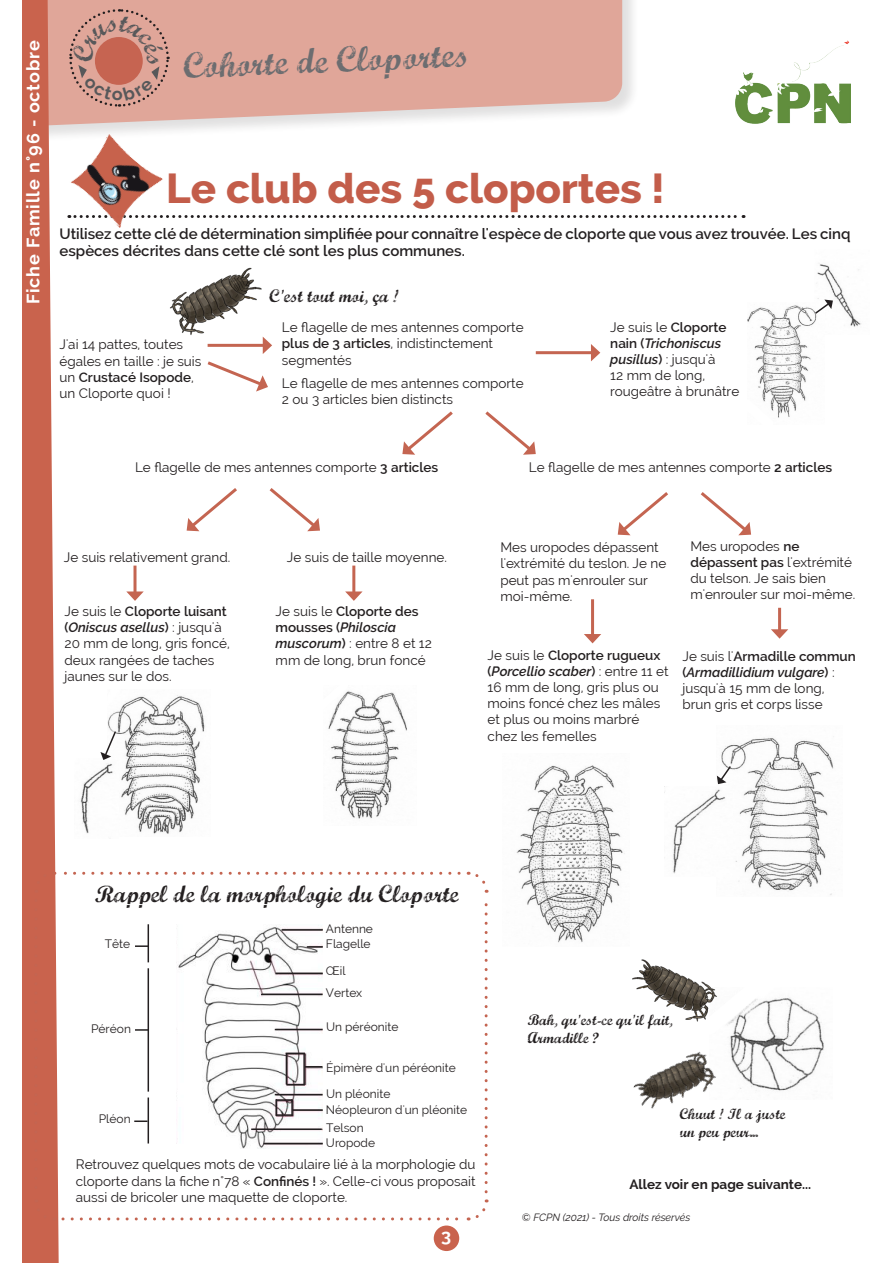
<style>
.page{position:relative;width:893px;height:1263px;background:#fff}
.page>*{position:absolute;margin:0;border:0;box-sizing:border-box;transform-origin:0 0}
.t1{font:800 42px "Raleway";color:#c35d4a}
.t2{font:35.4px "Marcelle Script";color:#6c6d70}
.t3{font:24px "Marcelle Script";color:#231f20}
.t4{font:700 18px "Raleway";letter-spacing:.05em;color:#fff}
.t5{font:17.85px "Marcelle Script";color:#231f20}
.t6{font:600 15px/16.5px "Raleway";color:#231f20}
.t7{font:15px/18px "Marcelle Script";color:#231f20}
.t8{font:13.5px/16.2px "Raleway";color:#231f20}
.t9{font:700 13.5px "Raleway";color:#231f20}
.t10{font:12px "Raleway";color:#231f20}
.t11{font:italic 10.5px "Raleway";color:#231f20}
.s1{font-weight:600}
.s2{font-weight:600;font-style:italic}
</style>
<div class="page">
<img style="left:817px;top:263px;width:44px;height:64px">
<div style="left:0;top:0;width:640px;height:145px;background:#231f20;opacity:.25"></div>
<svg style="left:59px;top:0;width:563px;height:127px;background:#e1afa4"></svg>
<svg style="left:21px;top:0;width:38px;height:1263px;fill:#c9634d"></svg>
<div style="left:434px;top:1225px;width:25px;height:26px;background:#c9634d;border-radius:50%"></div>
<div style="left:0;top:0;width:21px;height:1263px;background:#fff"></div>
<img style="left:736px;top:40px;width:114px;height:84px">
<svg style="left:166px;top:215px;width:578px;height:3px"></svg>
<img style="left:67px;top:134px;width:97px;height:94px">
<svg style="left:207px;top:339px;width:65px;height:53px"></svg>
<svg style="left:485px;top:411px;width:51px;height:44px"></svg>
<img style="left:170px;top:267px;width:95px;height:74px">
<hr style="left:536px;top:351px;width:58px;height:3px;background:#c46551">
<svg style="left:591px;top:344px;width:9px;height:17px"></svg>
<img style="left:748px;top:305px;width:76px;height:113px">
<svg style="left:748px;top:399px;width:26px;height:19px"></svg>
<svg style="left:402px;top:411px;width:51px;height:44px"></svg>
<svg style="left:269px;top:488px;width:51px;height:43px"></svg>
<svg style="left:187px;top:488px;width:50px;height:43px"></svg>
<img style="left:328px;top:691px;width:79px;height:128px">
<svg style="left:328px;top:691px;width:21px;height:20px"></svg>
<img style="left:107px;top:695px;width:98px;height:139px">
<hr style="left:352px;top:566px;width:3px;height:28px;background:#c46551">
<svg style="left:345px;top:591px;width:18px;height:10px"></svg>
<hr style="left:134px;top:566px;width:3px;height:28px;background:#c46551">
<svg style="left:126px;top:591px;width:18px;height:10px"></svg>
<svg style="left:700px;top:492px;width:51px;height:43px"></svg>
<svg style="left:618px;top:492px;width:50px;height:43px"></svg>
<img style="left:516px;top:765px;width:109px;height:178px">
<img style="left:716px;top:737px;width:118px;height:158px">
<hr style="left:591px;top:599px;width:3px;height:38px;background:#c46551">
<svg style="left:584px;top:634px;width:17px;height:9px"></svg>
<hr style="left:778px;top:608px;width:3px;height:24px;background:#c46551">
<svg style="left:771px;top:629px;width:17px;height:10px"></svg>
<img style="left:734px;top:997px;width:90px;height:94px">
<svg style="left:728px;top:997px;width:45px;height:38px"></svg>
<img style="left:633px;top:1024px;width:101px;height:85px">
<img style="left:632px;top:959px;width:94px;height:68px">
<img style="left:176px;top:925px;width:147px;height:223px">
<div style="left:34px;top:900px;width:21px;height:322px;background:#c9634d"></div>
<svg style="left:63px;top:1199px;width:426px;height:22px"></svg>
<svg style="left:468px;top:871px;width:20px;height:321px"></svg>
<svg style="left:33px;top:871px;width:426px;height:22px"></svg>
<svg style="left:813px;top:300px;width:20px;height:15px"></svg>
<img style="left:80px;top:759px;width:39px;height:75px">
<svg style="left:717px;top:764px;width:15px;height:20px"></svg>
<svg style="left:100px;top:730px;width:17px;height:30px"></svg>
<img style="left:672px;top:786px;width:60px;height:90px">
<hr style="left:148px;top:924px;width:1px;height:38px;background:#231f20">
<hr style="left:148px;top:968px;width:1px;height:123px;background:#231f20">
<hr style="left:148px;top:1097px;width:1px;height:46px;background:#231f20">
<svg style="left:135px;top:945px;width:13px;height:2px"></svg>
<svg style="left:135px;top:1029px;width:13px;height:2px"></svg>
<svg style="left:134px;top:1120px;width:14px;height:2px"></svg>
<hr style="left:282px;top:929px;width:41px;height:2px;background:#231f20">
<svg style="left:307px;top:946px;width:16px;height:2px"></svg>
<hr style="left:276px;top:972px;width:47px;height:2px;background:#231f20">
<hr style="left:261px;top:994px;width:61px;height:1px;background:#231f20">
<hr style="left:275px;top:1029px;width:47px;height:1px;background:#231f20">
<svg style="left:305px;top:1066px;width:17px;height:1px"></svg>
<hr style="left:275px;top:1094px;width:47px;height:1px;background:#231f20">
<hr style="left:292px;top:1109px;width:31px;height:2px;background:#231f20">
<hr style="left:251px;top:1128px;width:71px;height:2px;background:#231f20">
<hr style="left:264px;top:1143px;width:59px;height:1px;background:#231f20">
<svg style="left:275px;top:1099px;width:18px;height:17px"></svg>
<svg style="left:286px;top:1052px;width:19px;height:2px"></svg>
<svg style="left:286px;top:1084px;width:19px;height:1px"></svg>
<hr style="left:286px;top:1053px;width:1px;height:31px;background:#231f20">
<hr style="left:303px;top:1053px;width:2px;height:31px;background:#231f20">
<svg style="left:68px;top:8px;width:102px;height:100px;background:#d49588"></svg>
<p class="t4" style="left:23px;top:304px;width:266px;rotate:-90deg">Fiche Famille n°96 - octobre</p>
<p class="t2" style="left:183px;top:40px;width:287px;rotate:-2deg">Cohorte de Cloportes</p>
<p class="t1" style="left:166px;top:164px;width:500px">Le club des 5 cloportes !</p>
<p class="t6" style="left:60px;top:225px;width:792px">Utilisez cette clé de détermination simplifiée pour connaître l'espèce de cloporte que vous avez trouvée. Les cinq espèces décrites dans cette clé sont les plus communes.</p>
<p class="t8" style="left:60px;top:336px;width:143px">J'ai 14 pattes, toutes égales en taille : je suis un <span class="s1">Crustacé Isopode</span>, un Cloporte quoi !</p>
<p class="t5" style="left:270px;top:283px;width:131px">C'est tout moi, ça !</p>
<p class="t8" style="left:282px;top:319px;width:243px">Le flagelle de mes antennes comporte <span class="s1">plus de 3 articles</span>, indistinctement segmentés</p>
<p class="t8" style="left:282px;top:375px;width:243px">Le flagelle de mes antennes comporte<br>2 ou 3 articles bien distincts</p>
<p class="t8" style="left:610px;top:319px;width:130px">Je suis le <span class="s1">Cloporte nain (</span><span class="s2">Trichoniscus pusillus</span><span class="s1">)</span> : jusqu'à<br>12 mm de long, rougeâtre à brunâtre</p>
<p class="t8" style="left:135px;top:460px;width:305px">Le flagelle de mes antennes comporte <span class="s1">3 articles</span></p>
<p class="t8" style="left:529px;top:460px;width:305px">Le flagelle de mes antennes comporte <span class="s1">2 articles</span></p>
<p class="t8" style="left:64px;top:549px;width:168px">Je suis relativement grand.</p>
<p class="t8" style="left:287px;top:549px;width:162px">Je suis de taille moyenne.</p>
<p class="t8" style="left:64px;top:603px;width:167px">Je suis le <span class="s1">Cloporte luisant (</span><span class="s2">Oniscus asellus</span><span class="s1">)</span> : jusqu'à<br>20 mm de long, gris foncé, deux rangées de taches jaunes sur le dos.</p>
<p class="t8" style="left:276px;top:603px;width:158px">Je suis le <span class="s1">Cloporte des mousses (</span><span class="s2">Philoscia muscorum</span><span class="s1">)</span> : entre 8 et 12 mm de long, brun foncé</p>
<p class="t8" style="left:500px;top:539px;width:167px">Mes uropodes dépassent l'extrémité du teslon. Je ne peut pas m'enrouler sur moi-même.</p>
<p class="t8" style="left:690px;top:538px;width:166px">Mes uropodes <span class="s1">ne dépassent pas</span> l'extrémité du telson. Je sais bien m'enrouler sur moi-même.</p>
<p class="t8" style="left:488px;top:647px;width:182px">Je suis le <span class="s1">Cloporte rugueux (</span><span class="s2">Porcellio scaber</span><span class="s1">)</span> : entre 11 et<br>16 mm de long, gris plus ou moins foncé chez les mâles et plus ou moins marbré chez les femelles</p>
<p class="t8" style="left:682px;top:648px;width:175px">Je suis l'<span class="s1">Armadille commun (</span><span class="s2">Armadillidium vulgare</span><span class="s1">)</span> : jusqu'à 15 mm de long, brun gris et corps lisse</p>
<p class="t3" style="left:95px;top:877px;width:365px">Rappel de la morphologie du Cloporte</p>
<p class="t10" style="left:105px;top:937px;width:27px">Tête</p>
<p class="t10" style="left:91px;top:1021px;width:41px">Péréon</p>
<p class="t10" style="left:99px;top:1112px;width:33px">Pléon</p>
<p class="t10" style="left:326px;top:921px;width:49px">Antenne</p>
<p class="t10" style="left:326px;top:937px;width:46px">Flagelle</p>
<p class="t10" style="left:326px;top:964px;width:21px">Œil</p>
<p class="t10" style="left:326px;top:985px;width:38px">Vertex</p>
<p class="t10" style="left:326px;top:1020px;width:74px">Un péréonite</p>
<p class="t10" style="left:326px;top:1060px;width:131px">Épimère d'un péréonite</p>
<p class="t10" style="left:326px;top:1086px;width:66px">Un pléonite</p>
<p class="t10" style="left:326px;top:1103px;width:143px">Néopleuron d'un pléonite</p>
<p class="t10" style="left:326px;top:1121px;width:39px">Telson</p>
<p class="t10" style="left:326px;top:1136px;width:51px">Uropode</p>
<p class="t8" style="left:76px;top:1156px;width:401px;text-align:justify">Retrouvez quelques mots de vocabulaire lié à la morphologie du cloporte dans la fiche n°78 « <span class="s1">Confinés !</span> ». Celle-ci vous proposait aussi de bricoler une maquette de cloporte.</p>
<p class="t4" style="left:441px;top:1225px;width:12px">3</p>
<p class="t7" style="left:528px;top:1010px;width:147px">Bah, qu'est-ce qu'il fait,<br>Armadille ?</p>
<p class="t7" style="left:680px;top:1104px;width:107px">Chuut ! Il a juste un peu peur...</p>
<p class="t9" style="left:630px;top:1176px;width:183px">Allez voir en page suivante...</p>
<p class="t11" style="left:522px;top:1211px;width:170px">© FCPN (2021) - Tous droits réservés</p>
</div>
